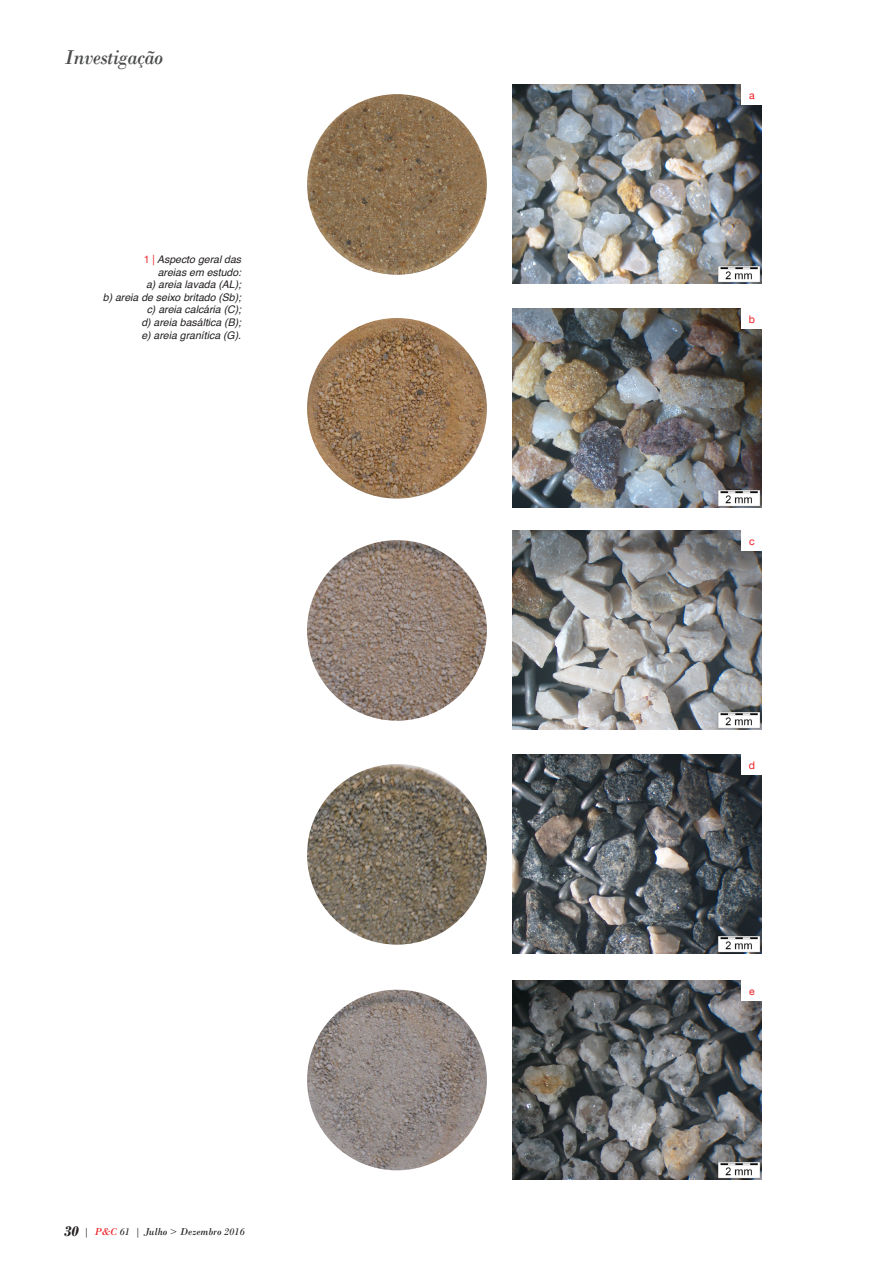
<style>
.page{position:relative;width:893px;height:1263px;background:#fff}
.page>*{position:absolute;margin:0;border:0;box-sizing:border-box;transform-origin:0 0}
.t1{font:italic 21px "Bodoni";letter-spacing:-.025em;color:#4b4c4d}
.t2{font:italic 10.5px/12.6px "Helvetica";color:#231f20;text-align:right}
.t3{font:italic 10.5px "Bodoni";letter-spacing:.01em;color:#231f20}
.t4{font:10.5px "Helvetica Neue";color:#ee1d23}
.s1{font-family:"Helvetica Neue";font-style:normal;color:#ee1d23}
.s2{font-weight:700;font-size:15px}
.s3{color:#ee1d23}
</style>
<div class="page">
<img style="left:307px;top:94px;width:180px;height:181px;border-radius:90px">
<img style="left:512px;top:85px;width:249px;height:199px">
<img style="left:307px;top:318px;width:180px;height:181px;border-radius:90px">
<img style="left:512px;top:309px;width:249px;height:199px">
<img style="left:307px;top:540px;width:180px;height:181px;border-radius:90px">
<img style="left:512px;top:531px;width:249px;height:199px">
<img style="left:307px;top:764px;width:180px;height:181px;border-radius:90px">
<img style="left:512px;top:755px;width:249px;height:199px">
<img style="left:307px;top:990px;width:180px;height:180px;border-radius:90px">
<img style="left:512px;top:980px;width:249px;height:199px">
<div style="left:741px;top:83px;width:22px;height:22px;background:#fff"></div>
<div style="left:741px;top:307px;width:22px;height:22px;background:#fff"></div>
<div style="left:741px;top:530px;width:22px;height:21px;background:#fff"></div>
<div style="left:741px;top:754px;width:22px;height:21px;background:#fff"></div>
<div style="left:741px;top:979px;width:22px;height:21px;background:#fff"></div>
<h1 class="t1" style="left:64px;top:45px;width:101px">Investigação</h1>
<p class="t2" style="left:103px;top:253px;width:140px"><span class="s1">1 |</span> Aspecto geral das<br>areias em estudo:<br>a) areia lavada (AL);<br>b) areia de seixo britado (Sb); c) areia calcária (C);<br>d) areia basáltica (B);<br>e) areia granítica (G).</p>
<p class="t3" style="left:64px;top:1225px;width:183px"><span class="s2">30</span> | <span class="s3">P&amp;C</span> 61 | Julho &gt; Dezembro 2016</p>
<p class="t4" style="left:749px;top:89px;width:7px">a</p>
<p class="t4" style="left:749px;top:313px;width:8px">b</p>
<p class="t4" style="left:749px;top:535px;width:7px">c</p>
<p class="t4" style="left:749px;top:759px;width:8px">d</p>
<p class="t4" style="left:749px;top:985px;width:7px">e</p>
</div>
